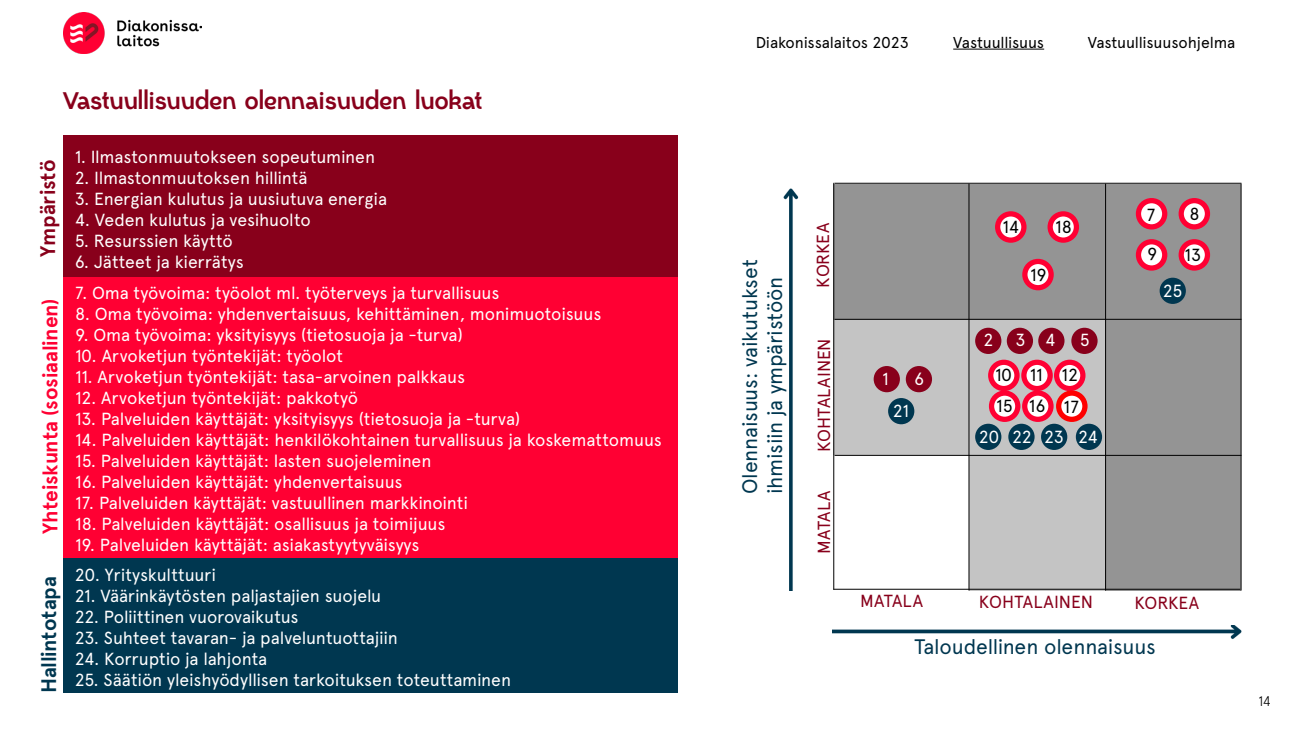
<style>
.page{position:relative;width:1304px;height:735px;background:#fff}
.page>*{position:absolute;margin:0;border:0;box-sizing:border-box;transform-origin:0 0}
.t1{font:700 24.5px "Ciento";color:#88001b}
.t2{font:21px/25.2px "Apercu Pro";letter-spacing:-.01em;color:#003750}
.t3{font:700 21px "Apercu Pro";letter-spacing:-.005em;color:#f03}
.t4{font:700 21px "Apercu Pro";letter-spacing:-.005em;color:#003750}
.t5{font:700 21px "Apercu Pro";letter-spacing:-.005em;color:#88001b}
.t6{font:17.5px "Apercu Pro";letter-spacing:-.01em;color:#fff}
.t7{font:17.5px "Apercu Pro";letter-spacing:-.005em;color:#88001b}
.t8{font:17.5px/31.7px "Apercu Pro";letter-spacing:-.005em;color:#000}
.t9{font:15.75px "Apercu Pro";letter-spacing:-.01em;color:#000}
.t10{font:300 14px "Apercu Pro";color:#000}
</style>
<div class="page">
<div style="left:63px;top:135px;width:614px;height:143px;background:#88001b"></div>
<div style="left:63px;top:278px;width:614px;height:280px;background:#f03"></div>
<div style="left:63px;top:558px;width:614px;height:135px;background:#003750"></div>
<img style="left:63px;top:12px;width:138px;height:42px">
<hr style="left:953px;top:49px;width:91px;height:1px;background:#000">
<div style="left:833px;top:319px;width:136px;height:136px;background:#c4c4c4"></div>
<div style="left:969px;top:320px;width:135px;height:136px;background:#c4c4c4"></div>
<div style="left:969px;top:455px;width:136px;height:136px;background:#c4c4c4"></div>
<div style="left:833px;top:184px;width:136px;height:135px;background:#949494"></div>
<div style="left:969px;top:184px;width:135px;height:135px;background:#949494"></div>
<div style="left:1105px;top:184px;width:135px;height:135px;background:#949494"></div>
<div style="left:1105px;top:319px;width:136px;height:136px;background:#949494"></div>
<div style="left:1105px;top:455px;width:136px;height:136px;background:#949494"></div>
<hr style="left:968px;top:184px;width:1px;height:407px;background:#000">
<hr style="left:1105px;top:184px;width:1px;height:407px;background:#000">
<hr style="left:834px;top:319px;width:407px;height:1px;background:#000">
<hr style="left:834px;top:455px;width:407px;height:1px;background:#000">
<hr style="left:834px;top:183px;width:407px;height:1px;background:#000">
<hr style="left:833px;top:183px;width:1px;height:407px;background:#000">
<hr style="left:833px;top:589px;width:407px;height:1px;background:#000">
<hr style="left:1240px;top:184px;width:1px;height:407px;background:#000">
<div style="left:873px;top:366px;width:27px;height:26px;background:#88001b;border-radius:50%"></div>
<div style="left:906px;top:366px;width:26px;height:26px;background:#88001b;border-radius:50%"></div>
<div style="left:975px;top:328px;width:26px;height:26px;background:#88001b;border-radius:50%"></div>
<div style="left:1007px;top:328px;width:26px;height:26px;background:#88001b;border-radius:50%"></div>
<div style="left:1038px;top:328px;width:26px;height:26px;background:#88001b;border-radius:50%"></div>
<div style="left:1071px;top:328px;width:26px;height:26px;background:#88001b;border-radius:50%"></div>
<div style="left:1159px;top:278px;width:27px;height:26px;background:#003750;border-radius:50%"></div>
<svg style="left:1024px;top:362px;width:26px;height:27px"></svg>
<div style="left:1021px;top:360px;width:32px;height:31px;border:5px solid #f03;border-radius:50%"></div>
<svg style="left:991px;top:362px;width:26px;height:27px"></svg>
<div style="left:988px;top:360px;width:31px;height:31px;border:5px solid #f03;border-radius:50%"></div>
<svg style="left:1056px;top:362px;width:27px;height:27px"></svg>
<div style="left:1054px;top:360px;width:31px;height:31px;border:5px solid #f03;border-radius:50%"></div>
<svg style="left:1025px;top:393px;width:26px;height:26px"></svg>
<div style="left:1022px;top:390px;width:31px;height:32px;border:5px solid #f03;border-radius:50%"></div>
<svg style="left:991px;top:393px;width:27px;height:26px"></svg>
<div style="left:989px;top:390px;width:31px;height:32px;border:5px solid #f03;border-radius:50%"></div>
<svg style="left:1058px;top:393px;width:27px;height:26px"></svg>
<div style="left:1056px;top:390px;width:31px;height:32px;border:5px solid #f00;border-radius:50%"></div>
<div style="left:1008px;top:424px;width:26px;height:26px;background:#003750;border-radius:50%"></div>
<div style="left:975px;top:424px;width:26px;height:26px;background:#003750;border-radius:50%"></div>
<div style="left:1041px;top:424px;width:26px;height:26px;background:#003750;border-radius:50%"></div>
<div style="left:1076px;top:424px;width:26px;height:26px;background:#003750;border-radius:50%"></div>
<svg style="left:1025px;top:261px;width:26px;height:27px"></svg>
<div style="left:1022px;top:259px;width:32px;height:31px;border:5px solid #f03;border-radius:50%"></div>
<svg style="left:997px;top:214px;width:27px;height:26px"></svg>
<div style="left:995px;top:211px;width:31px;height:32px;border:5px solid #f03;border-radius:50%"></div>
<svg style="left:1050px;top:214px;width:26px;height:26px"></svg>
<div style="left:1047px;top:211px;width:32px;height:32px;border:5px solid #f03;border-radius:50%"></div>
<svg style="left:1181px;top:242px;width:26px;height:26px"></svg>
<div style="left:1178px;top:239px;width:32px;height:32px;border:5px solid #f03;border-radius:50%"></div>
<svg style="left:1138px;top:242px;width:27px;height:26px"></svg>
<div style="left:1136px;top:239px;width:31px;height:32px;border:5px solid #f03;border-radius:50%"></div>
<svg style="left:1138px;top:201px;width:27px;height:26px"></svg>
<div style="left:1136px;top:198px;width:31px;height:32px;border:5px solid #f03;border-radius:50%"></div>
<svg style="left:1181px;top:201px;width:26px;height:26px"></svg>
<div style="left:1178px;top:198px;width:32px;height:32px;border:5px solid #f03;border-radius:50%"></div>
<div style="left:888px;top:398px;width:26px;height:26px;background:#003750;border-radius:50%"></div>
<img style="left:783px;top:188px;width:16px;height:403px">
<img style="left:832px;top:626px;width:410px;height:13px">
<h1 class="t1" style="left:62px;top:85px;width:421px">Vastuullisuuden olennaisuuden luokat</h1>
<p class="t5" style="left:32px;top:257px;width:99px;rotate:-90deg">Ympäristö</p>
<p class="t3" style="left:34px;top:534px;width:237px;rotate:-90deg">Yhteiskunta (sosiaalinen)</p>
<p class="t4" style="left:33px;top:693px;width:118px;rotate:-90deg">Hallintotapa</p>
<p class="t6" style="left:75px;top:143px;width:302px">1. Ilmastonmuutokseen sopeutuminen</p>
<p class="t6" style="left:75px;top:164px;width:234px">2. Ilmastonmuutoksen hillintä</p>
<p class="t6" style="left:75px;top:185px;width:314px">3. Energian kulutus ja uusiutuva energia</p>
<p class="t6" style="left:75px;top:206px;width:238px">4. Veden kulutus ja vesihuolto</p>
<p class="t6" style="left:75px;top:227px;width:160px">5. Resurssien käyttö</p>
<p class="t6" style="left:75px;top:248px;width:171px">6. Jätteet ja kierrätys</p>
<p class="t6" style="left:75px;top:280px;width:426px">7. Oma työvoima: työolot ml. työterveys ja turvallisuus</p>
<p class="t6" style="left:75px;top:301px;width:528px">8. Oma työvoima: yhdenvertaisuus, kehittäminen, monimuotoisuus</p>
<p class="t6" style="left:75px;top:322px;width:389px">9. Oma työvoima: yksityisyys (tietosuoja ja -turva)</p>
<p class="t6" style="left:75px;top:343px;width:269px">10. Arvoketjun työntekijät: työolot</p>
<p class="t6" style="left:75px;top:364px;width:391px">11. Arvoketjun työntekijät: tasa-arvoinen palkkaus</p>
<p class="t6" style="left:75px;top:385px;width:285px">12. Arvoketjun työntekijät: pakkotyö</p>
<p class="t6" style="left:75px;top:406px;width:447px">13. Palveluiden käyttäjät: yksityisyys (tietosuoja ja -turva)</p>
<p class="t6" style="left:75px;top:427px;width:588px">14. Palveluiden käyttäjät: henkilökohtainen turvallisuus ja koskemattomuus</p>
<p class="t6" style="left:75px;top:448px;width:358px">15. Palveluiden käyttäjät: lasten suojeleminen</p>
<p class="t6" style="left:75px;top:469px;width:329px">16. Palveluiden käyttäjät: yhdenvertaisuus</p>
<p class="t6" style="left:75px;top:490px;width:394px">17. Palveluiden käyttäjät: vastuullinen markkinointi</p>
<p class="t6" style="left:75px;top:511px;width:372px">18. Palveluiden käyttäjät: osallisuus ja toimijuus</p>
<p class="t6" style="left:75px;top:532px;width:346px">19. Palveluiden käyttäjät: asiakastyytyväisyys</p>
<p class="t6" style="left:75px;top:562px;width:143px">20. Yrityskulttuuri</p>
<p class="t6" style="left:75px;top:583px;width:308px">21. Väärinkäytösten paljastajien suojelu</p>
<p class="t6" style="left:75px;top:604px;width:225px">22. Poliittinen vuorovaikutus</p>
<p class="t6" style="left:75px;top:625px;width:325px">23. Suhteet tavaran- ja palveluntuottajiin</p>
<p class="t6" style="left:75px;top:646px;width:194px">24. Korruptio ja lahjonta</p>
<p class="t6" style="left:75px;top:667px;width:438px">25. Säätiön yleishyödyllisen tarkoituksen toteuttaminen</p>
<p class="t9" style="left:756px;top:30px;width:155px">Diakonissalaitos 2023</p>
<p class="t9" style="left:953px;top:30px;width:92px">Vastuullisuus</p>
<p class="t9" style="left:1088px;top:30px;width:149px">Vastuullisuusohjelma</p>
<p class="t2" style="left:736px;top:494px;width:236px;rotate:-90deg">Olennaisuus: vaikutukset ihmisiin ja ympäristöön</p>
<p class="t7" style="left:810px;top:288px;width:66px;rotate:-90deg">KORKEA</p>
<p class="t7" style="left:811px;top:452px;width:116px;rotate:-90deg">KOHTALAINEN</p>
<p class="t7" style="left:811px;top:554px;width:64px;rotate:-90deg">MATALA</p>
<p class="t6" style="left:882px;top:366px;width:8px">1</p>
<p class="t6" style="left:914px;top:366px;width:12px">6</p>
<p class="t6" style="left:893px;top:398px;width:18px">21</p>
<p class="t8" style="left:1002px;top:210px;width:18px">14</p>
<p class="t8" style="left:1055px;top:210px;width:18px">18</p>
<p class="t8" style="left:1030px;top:258px;width:18px">19</p>
<p class="t6" style="left:983px;top:327px;width:11px">2</p>
<p class="t6" style="left:1015px;top:327px;width:42px">3 4</p>
<p class="t6" style="left:1080px;top:327px;width:12px">5</p>
<p class="t8" style="left:995px;top:358px;width:85px">10 11 12<br>15 16 17</p>
<p class="t6" style="left:978px;top:424px;width:121px">20 22 23 24</p>
<p class="t8" style="left:1147px;top:198px;width:10px">7</p>
<p class="t8" style="left:1189px;top:197px;width:12px">8</p>
<p class="t8" style="left:1147px;top:237px;width:12px">9</p>
<p class="t8" style="left:1184px;top:238px;width:18px">13</p>
<p class="t6" style="left:1163px;top:277px;width:21px">25</p>
<p class="t7" style="left:860px;top:588px;width:64px">MATALA</p>
<p class="t7" style="left:979px;top:589px;width:116px">KOHTALAINEN</p>
<p class="t7" style="left:1134px;top:589px;width:66px">KORKEA</p>
<p class="t2" style="left:914px;top:633px;width:243px">Taloudellinen olennaisuus</p>
<p class="t10" style="left:1258px;top:691px;width:14px">14</p>
</div>
